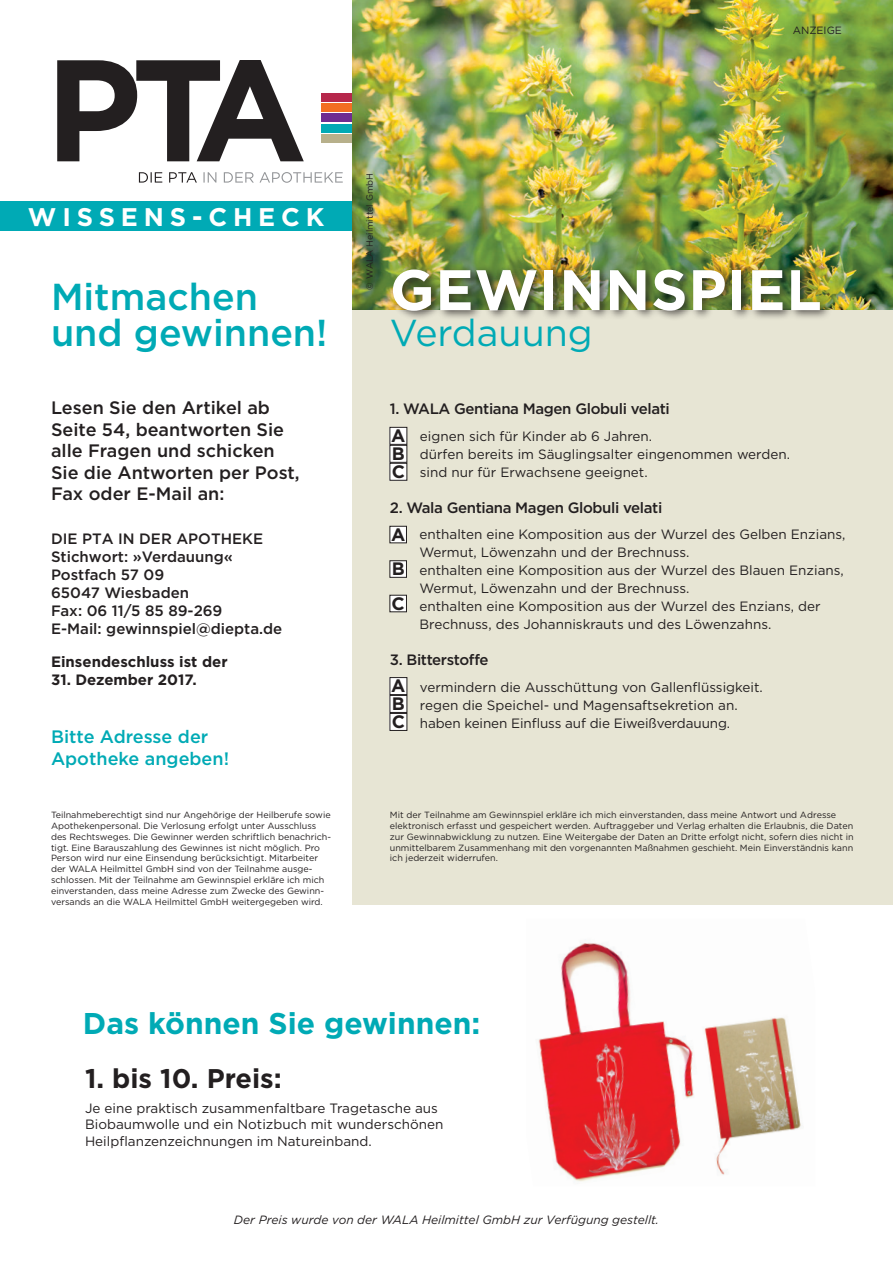
<style>
.page{position:relative;width:893px;height:1263px;background:#fff}
.page>*{position:absolute;margin:0;border:0;box-sizing:border-box;transform-origin:0 0}
.t1{font:700 57px "Gotham";letter-spacing:.015em;color:#fff}
.t2{font:500 37.5px/36px "Gotham";color:#00aab5}
.t3{font:37.5px "Gotham";color:#00aab5}
.t4{font:700 30px "Gotham";color:#00aab5}
.t5{font:700 27px "Gotham";color:#231f20}
.t6{font:700 25.5px "Gotham";letter-spacing:.23em;color:#fff}
.t7{font:500 18px/21.6px "Gotham";color:#231f20}
.t8{font:500 18px/21.6px "Gotham";color:#00aab5}
.t9{font:700 18px/18px "Gotham";color:#231f20;text-align:justify}
.t10{font:500 15px/18px "Gotham";letter-spacing:-.01em;color:#231f20}
.t11{font:700 15px "Gotham";color:#231f20}
.t12{font:13.5px/18px "Gotham";color:#231f20}
.t13{font:italic 12px "Gotham";color:#231f20}
.t14{font:10.5px "Gotham";color:#231f20}
.t15{font:9px/10.8px "Gotham";color:#231f20}
</style>
<div class="page">
<div style="left:352px;top:298px;width:541px;height:606px;background:#e7e5d4"></div>
<div style="left:322px;top:93px;width:30px;height:9px;background:#b6274b"></div>
<div style="left:322px;top:103px;width:30px;height:9px;background:#f36e21"></div>
<div style="left:322px;top:114px;width:30px;height:8px;background:#6e2c91"></div>
<div style="left:322px;top:124px;width:30px;height:8px;background:#00aab5"></div>
<div style="left:322px;top:134px;width:30px;height:9px;background:#b7b08b"></div>
<svg style="left:203px;top:172px;width:140px;height:11px"></svg>
<svg style="left:139px;top:172px;width:58px;height:11px"></svg>
<svg style="left:57px;top:60px;width:247px;height:101px"></svg>
<div style="left:0;top:201px;width:352px;height:30px;background:#00aab5"></div>
<img style="left:352px;top:0;width:541px;height:310px">
<div style="left:389px;top:264px;width:443px;height:57px;background:#231f20;opacity:.75"></div>
<div style="left:390px;top:677px;width:17px;height:17px;background:#fff"></div>
<div style="left:390px;top:677px;width:17px;height:18px;border:1px solid #231f20"></div>
<div style="left:390px;top:695px;width:17px;height:17px;background:#fff"></div>
<div style="left:390px;top:695px;width:17px;height:18px;border:1px solid #231f20"></div>
<div style="left:390px;top:713px;width:17px;height:17px;background:#fff"></div>
<div style="left:390px;top:713px;width:17px;height:18px;border:1px solid #231f20"></div>
<div style="left:390px;top:526px;width:16px;height:17px;background:#fff"></div>
<div style="left:390px;top:526px;width:17px;height:17px;border:1px solid #231f20"></div>
<div style="left:390px;top:561px;width:16px;height:16px;background:#fff"></div>
<div style="left:390px;top:560px;width:17px;height:17px;border:1px solid #231f20"></div>
<div style="left:390px;top:595px;width:16px;height:17px;background:#fff"></div>
<div style="left:390px;top:595px;width:17px;height:17px;border:1px solid #231f20"></div>
<div style="left:390px;top:427px;width:17px;height:17px;background:#fff"></div>
<div style="left:390px;top:427px;width:17px;height:18px;border:1px solid #231f20"></div>
<div style="left:390px;top:445px;width:17px;height:17px;background:#fff"></div>
<div style="left:390px;top:463px;width:17px;height:17px;background:#fff"></div>
<img style="left:538px;top:942px;width:264px;height:240px">
<p class="t14" style="left:793px;top:23px;width:51px">ANZEIGE</p>
<h3 class="t6" style="left:28px;top:200px;width:298px">WISSENS-CHECK</h3>
<h2 class="t2" style="left:51px;top:278px;width:278px">Mitmachen und gewinnen!</h2>
<h3 class="t7" style="left:51px;top:397px;width:250px">Lesen Sie den Artikel ab<br>Seite 54, beantworten Sie alle Fragen und schicken<br>Sie die Antworten per Post,<br>Fax oder E-Mail an:</h3>
<h3 class="t10" style="left:51px;top:529px;width:233px">DIE PTA IN DER APOTHEKE<br>Stichwort: »Verdauung«<br>Postfach 57 09<br>65047 Wiesbaden<br>Fax: 06 11/5 85 89-269<br>E-Mail: gewinnspiel@diepta.de</h3>
<h3 class="t11" style="left:51px;top:651px;width:178px">Einsendeschluss ist der</h3>
<h3 class="t11" style="left:51px;top:669px;width:147px">31. Dezember 2017.</h3>
<h3 class="t8" style="left:51px;top:726px;width:180px">Bitte Adresse der<br>Apotheke angeben!</h3>
<p class="t15" style="left:51px;top:809px;width:282px">Teilnahmeberechtigt sind nur Angehörige der Heilberufe sowie Apothekenpersonal. Die Verlosung erfolgt unter Ausschluss des Rechtsweges. Die Gewinner werden schriftlich benachrich&shy;tigt. Eine Barauszahlung des Gewinnes ist nicht möglich. Pro Person wird nur eine Einsendung berücksichtigt. Mitarbeiter der WALA Heilmittel GmbH sind von der Teilnahme ausge&shy;schlossen. Mit der Teilnahme am Gewinnspiel erkläre ich mich einverstanden, dass meine Adresse zum Zwecke des Gewinn&shy;versands an die WALA Heilmittel GmbH weitergegeben wird.</p>
<p class="t15" style="left:364px;top:290px;width:118px;rotate:-90deg">© WALA Heilmittel GmbH</p>
<h1 class="t1" style="left:390px;top:252px;width:433px">GEWINNSPIEL</h1>
<h2 class="t3" style="left:390px;top:309px;width:204px">Verdauung</h2>
<h3 class="t10" style="left:390px;top:400px;width:281px">1. WALA Gentiana Magen Globuli velati</h3>
<h3 class="t12" style="left:420px;top:426px;width:372px">eignen sich für Kinder ab 6 Jahren.<br>dürfen bereits im Säuglingsalter eingenommen werden. sind nur für Erwachsene geeignet.</h3>
<h3 class="t10" style="left:390px;top:498px;width:274px">2. Wala Gentiana Magen Globuli velati</h3>
<p class="t12" style="left:419px;top:525px;width:428px">enthalten eine Komposition aus der Wurzel des Gelben Enzians, Wermut, Löwenzahn und der Brechnuss.<br>enthalten eine Komposition aus der Wurzel des Blauen Enzians, Wermut, Löwenzahn und der Brechnuss.<br>enthalten eine Komposition aus der Wurzel des Enzians, der Brechnuss, des Johanniskrauts und des Löwenzahns.</p>
<h3 class="t10" style="left:390px;top:651px;width:100px">3. Bitterstoffe</h3>
<h3 class="t12" style="left:420px;top:677px;width:344px">vermindern die Ausschüttung von Gallenflüssigkeit. regen die Speichel- und Magensaftsekretion an. haben keinen Einfluss auf die Eiweißverdauung.</h3>
<h3 class="t9" style="left:391px;top:426px;width:16px">A B C</h3>
<h3 class="t9" style="left:391px;top:517px;width:16px;line-height:34.5px">A B C</h3>
<h3 class="t9" style="left:391px;top:677px;width:16px">A B C</h3>
<p class="t15" style="left:390px;top:809px;width:465px">Mit der Teilnahme am Gewinnspiel erkläre ich mich einverstanden, dass meine Antwort und Adresse elektronisch erfasst und gespeichert werden. Auftraggeber und Verlag erhalten die Erlaubnis, die Daten zur Gewinnabwicklung zu nutzen. Eine Weitergabe der Daten an Dritte erfolgt nicht, sofern dies nicht in unmittelbarem Zusammenhang mit den vorgenannten Maßnahmen geschieht. Mein Einverständnis kann ich jederzeit widerrufen.</p>
<h3 class="t4" style="left:83px;top:1004px;width:399px">Das können Sie gewinnen:</h3>
<h3 class="t5" style="left:85px;top:1060px;width:198px">1. bis 10. Preis:</h3>
<h3 class="t12" style="left:85px;top:1099px;width:360px;line-height:16.5px">Je eine praktisch zusammenfaltbare Tragetasche aus<br>Biobaumwolle und ein Notizbuch mit wunderschönen<br>Heilpflanzenzeichnungen im Natureinband.</h3>
<h3 class="t13" style="left:234px;top:1212px;width:427px">Der Preis wurde von der WALA Heilmittel GmbH zur Verfügung gestellt.</h3>
</div>
